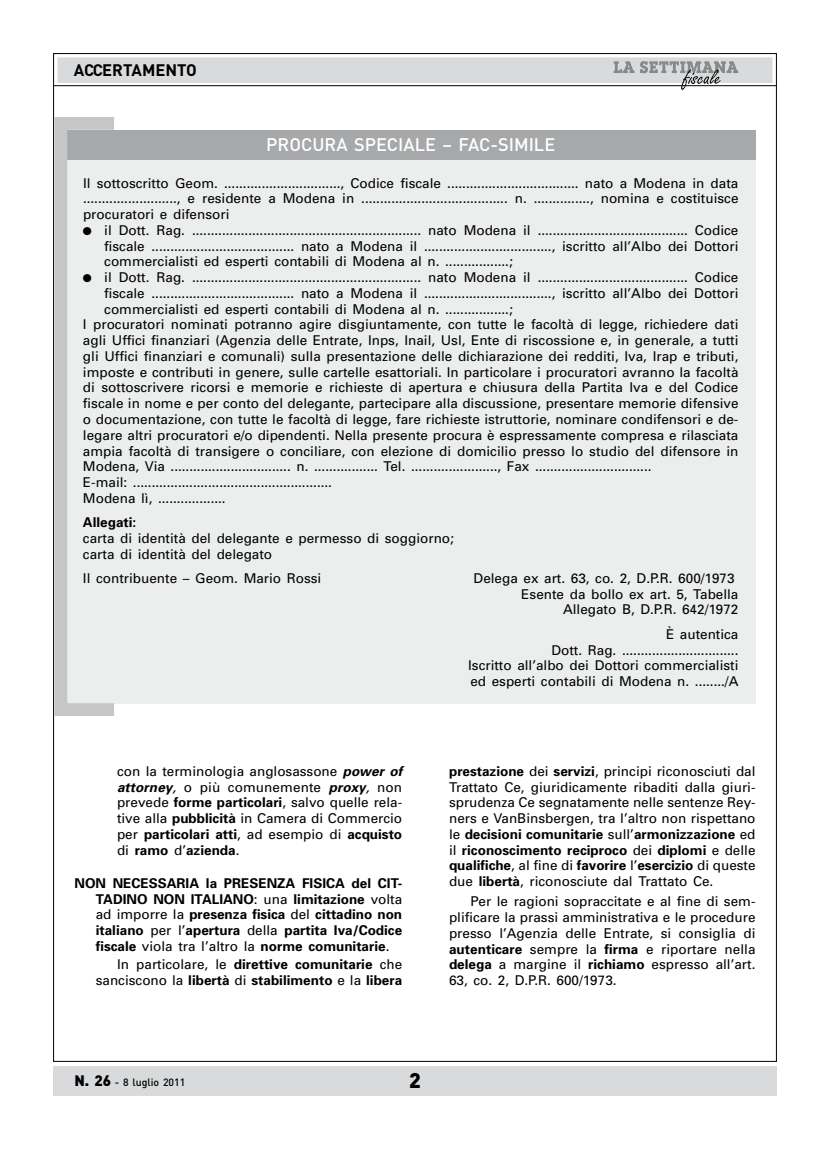
<style>
.page{position:relative;width:830px;height:1149px;background:#fff}
.page>*{position:absolute;margin:0;border:0;box-sizing:border-box;transform-origin:0 0}
.t1{font:900 21px "DIN";color:#000}
.t2{font:500 18px "DIN";color:#fff}
.t3{font:700 16.5px "DIN";color:#000}
.t4{font:13.5px/15.8px "Univers";color:#000;text-align:justify}
.t5{font:700 13.5px/15.8px "Univers";color:#000;text-align:justify}
.t6{font:500 10.5px "DIN";color:#000}
.s1{font-weight:700;font-style:italic}
.s2{font-style:italic}
.s3{font-weight:700}
.s4{font-weight:400}
.s5{font-weight:900;font-size:15px}
</style>
<div class="page">
<hr style="left:53px;top:85px;width:723px;height:1px;background:#000">
<div style="left:58px;top:58px;width:713px;height:24px;background:#d9dadb"></div>
<div style="left:57px;top:57px;width:715px;height:26px;border:2px solid #d9dadb"></div>
<div style="left:53px;top:1065px;width:723px;height:30px;background:#d9dadb"></div>
<svg style="left:613px;top:61px;width:124px;height:29px"></svg>
<div style="left:66px;top:159px;width:689px;height:544px;background:#eceded"></div>
<div style="left:66px;top:130px;width:689px;height:29px;background:#a7a8aa"></div>
<div style="left:54px;top:117px;width:66px;height:598px;border:13px solid #c5c6c8"></div>
<p class="t3" style="left:74px;top:59px;width:124px">ACCERTAMENTO</p>
<h2 class="t2" style="left:266px;top:132px;width:290px">PROCURA SPECIALE – FAC-SIMILE</h2>
<p class="t4" style="left:83px;top:174px;width:656px">Il sottoscritto Geom. ..............................., Codice fiscale ................................... nato a Modena in data ........................., e residente a Modena in ....................................... n. ..............., nomina e costituisce procuratori e difensori</p>
<p class="t4" style="left:104px;top:222px;width:635px;text-indent:-21px">● il Dott. Rag. ............................................................. nato Modena il ........................................ Codice fiscale ...................................... nato a Modena il .................................., iscritto all’Albo dei Dottori commercialisti ed esperti contabili di Modena al n. .................;</p>
<p class="t4" style="left:83px;top:269px;width:656px">● il Dott. Rag. ............................................................. nato Modena il ........................................ Codice</p>
<p class="t4" style="left:104px;top:285px;width:635px">fiscale ...................................... nato a Modena il .................................., iscritto all’Albo dei Dottori</p>
<p class="t4" style="left:104px;top:300px;width:410px">commercialisti ed esperti contabili di Modena al n. .................;</p>
<p class="t4" style="left:83px;top:316px;width:656px">I procuratori nominati potranno agire disgiuntamente, con tutte le facoltà di legge, richiedere dati</p>
<p class="t4" style="left:83px;top:332px;width:656px">agli Uffici finanziari (Agenzia delle Entrate, Inps, Inail, Usl, Ente di riscossione e, in generale, a tutti</p>
<p class="t4" style="left:83px;top:348px;width:656px">gli Uffici finanziari e comunali) sulla presentazione delle dichiarazione dei redditi, Iva, Irap e tributi,</p>
<p class="t4" style="left:83px;top:363px;width:656px">imposte e contributi in genere, sulle cartelle esattoriali. In particolare i procuratori avranno la facoltà</p>
<p class="t4" style="left:83px;top:379px;width:656px">di sottoscrivere ricorsi e memorie e richieste di apertura e chiusura della Partita Iva e del Codice</p>
<p class="t4" style="left:83px;top:395px;width:656px">fiscale in nome e per conto del delegante, partecipare alla discussione, presentare memorie difensive</p>
<p class="t4" style="left:83px;top:411px;width:656px">o documentazione, con tutte le facoltà di legge, fare richieste istruttorie, nominare condifensori e de-</p>
<p class="t4" style="left:83px;top:426px;width:656px">legare altri procuratori e/o dipendenti. Nella presente procura è espressamente compresa e rilasciata</p>
<p class="t4" style="left:83px;top:442px;width:656px">ampia facoltà di transigere o conciliare, con elezione di domicilio presso lo studio del difensore in</p>
<p class="t4" style="left:83px;top:458px;width:569px">Modena, Via ................................ n. ................. Tel. ......................., Fax ...............................</p>
<p class="t4" style="left:83px;top:474px;width:250px">E-mail: .....................................................</p>
<p class="t4" style="left:83px;top:490px;width:144px">Modena lì, ..................</p>
<p class="t5" style="left:83px;top:514px;width:55px">Allegati:</p>
<p class="t4" style="left:83px;top:530px;width:372px">carta di identità del delegante e permesso di soggiorno; carta di identità del delegato</p>
<p class="t4" style="left:83px;top:570px;width:240px">Il contribuente – Geom. Mario Rossi</p>
<p class="t4" style="left:473px;top:570px;width:266px;text-align:right">Delega ex art. 63, co. 2, D.P.R. 600/1973<br>Esente da bollo ex art. 5, Tabella<br>Allegato B, D.P.R. 642/1972</p>
<p class="t4" style="left:468px;top:625px;width:272px;text-align:right">È autentica<br>Dott. Rag. ...............................<br>Iscritto all’albo dei Dottori commercialisti ed esperti contabili di Modena n. ......../A</p>
<p class="t4" style="left:117px;top:762px;width:286px">con la terminologia anglosassone <span class="s1">power of attorney</span><span class="s2">,</span> o più comunemente <span class="s1">proxy</span><span class="s2">,</span> non prevede <span class="s3">forme particolari</span>, salvo quelle rela&shy;tive alla <span class="s3">pubblicità</span> in Camera di Commercio per <span class="s3">particolari atti</span>, ad esempio di <span class="s3">acquisto </span>di <span class="s3">ramo</span> d’<span class="s3">azienda</span>.</p>
<p class="t5" style="left:96px;top:874px;width:308px;text-indent:-21px">NON NECESSARIA la PRESENZA FISICA del CIT-TADINO NON ITALIANO<span class="s4">: una</span> limitazione <span class="s4">volta ad imporre la</span> presenza fisica <span class="s4">del</span> cittadino non italiano <span class="s4">per l’</span>apertura <span class="s4">della</span> partita Iva/Codice fiscale <span class="s4">viola tra l’altro la</span> norme comunitarie<span class="s4">.</span></p>
<p class="t5" style="left:96px;top:955px;width:308px;text-align:right"><span class="s4">In particolare, le</span> direttive comunitarie <span class="s4">che sanciscono la</span> libertà <span class="s4">di</span> stabilimento <span class="s4">e la</span> libera</p>
<p class="t4" style="left:449px;top:762px;width:308px"><span class="s3">prestazione</span> dei <span class="s3">servizi</span>, principi riconosciuti dal Trattato Ce, giuridicamente ribaditi dalla giuri&shy;sprudenza Ce segnatamente nelle sentenze Rey&shy;ners e VanBinsbergen, tra l’altro non rispettano le <span class="s3">decisioni comunitarie</span> sull’<span class="s3">armonizzazione</span> ed il <span class="s3">riconoscimento reciproco</span> dei <span class="s3">diplomi</span> e delle <span class="s3">qualifiche</span>, al fine di <span class="s3">favorire</span> l’<span class="s3">esercizio</span> di queste due <span class="s3">libertà</span>, riconosciute dal Trattato Ce.</p>
<p class="t4" style="left:449px;top:893px;width:308px;text-indent:21px">Per le ragioni sopraccitate e al fine di sem&shy;plificare la prassi amministrativa e le procedure presso l’Agenzia delle Entrate, si consiglia di <span class="s3">autenticare</span> sempre la <span class="s3">firma</span> e riportare nella <span class="s3">delega</span> a margine il <span class="s3">richiamo</span> espresso all’art.<br>63, co. 2, D.P.R. 600/1973.</p>
<p class="t6" style="left:74px;top:1075px;width:112px"><span class="s5">N. 26</span> - 8 luglio 2011</p>
<h1 class="t1" style="left:409px;top:1066px;width:13px">2</h1>
</div>
